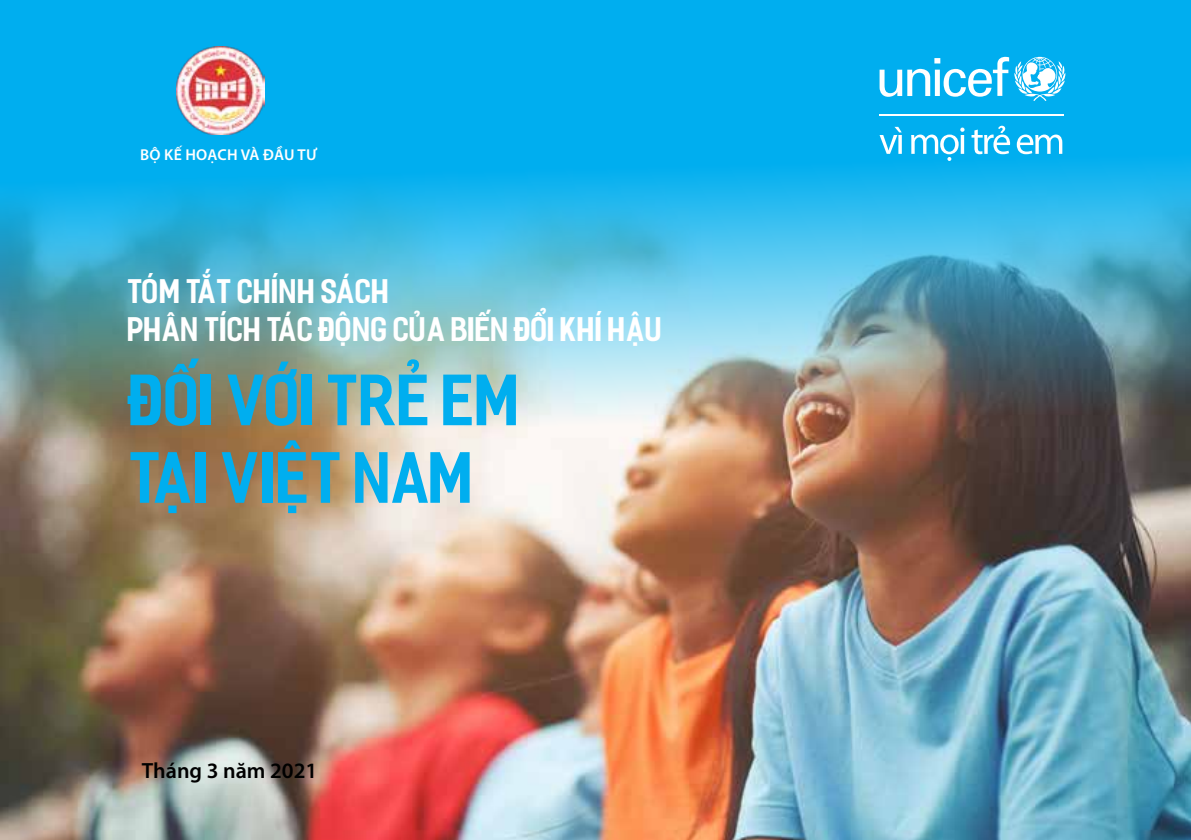
<style>
.page{position:relative;width:1191px;height:840px;background:#fff}
.page>*{position:absolute;margin:0;border:0;box-sizing:border-box;transform-origin:0 0}
.t1{font:700 semi-condensed 67.4px/77.4px "i Ciel Fester";color:#00aeef}
.t2{font:700 semi-condensed 31.8px/38.2px "i Ciel Fester";color:#fff}
.t3{font:600 22px "Myriad Pro";color:#000}
.t4{font:600 15.8px "Myriad Pro";letter-spacing:.01em;color:#fff}
</style>
<div class="page">
<img style="left:0;top:626px;width:1191px;height:213px">
<img style="left:0;top:0;width:1191px;height:626px">
<svg style="left:879px;top:57px;width:186px;height:44px"></svg>
<hr style="left:879px;top:114px;width:184px;height:1px;background:#fff">
<svg style="left:879px;top:127px;width:22px;height:27px"></svg>
<svg style="left:911px;top:127px;width:53px;height:34px"></svg>
<svg style="left:971px;top:126px;width:39px;height:28px"></svg>
<svg style="left:1016px;top:134px;width:46px;height:20px"></svg>
<img style="left:177px;top:46px;width:88px;height:88px">
<p class="t4" style="left:140px;top:144px;width:178px">BỘ KẾ HOẠCH VÀ ĐẦU TƯ</p>
<p class="t2" style="left:128px;top:269px;width:537px">TÓM TẮT CHÍNH SÁCH<br>PHÂN TÍCH TÁC ĐỘNG CỦA BIẾN ĐỔI KHÍ HẬU</p>
<h1 class="t1" style="left:130px;top:355px;width:393px">ĐỐI VỚI TRẺ EM<br>TẠI VIỆT NAM</h1>
<p class="t3" style="left:142px;top:756px;width:177px">Tháng 3 năm 2021</p>
</div>
